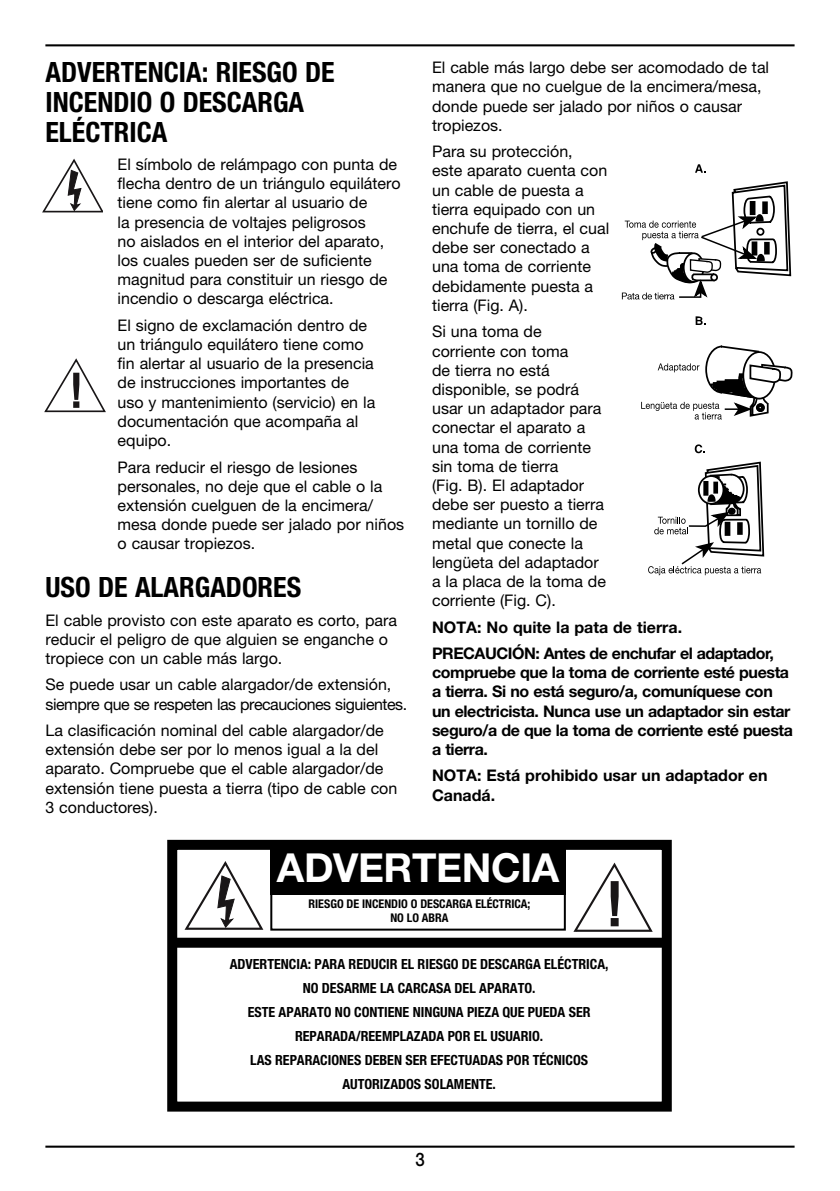
<style>
.page{position:relative;width:840px;height:1191px;background:#fff}
.page>*{position:absolute;margin:0;border:0;box-sizing:border-box;transform-origin:0 0}
.t1{font:700 40px "Helvetica Neue LT Std";letter-spacing:-.01em;color:#fff}
.t2{font:700 condensed 28px/30px "Helvetica Neue LT Std";color:#000}
.t3{font:500 18.6px "Helvetica Neue LT Std";color:#000;scale:.9 1}
.t4{font:16px/19.2px "Helvetica Neue LT Std Roman 2";color:#000}
.t5{font:700 16px/19.2px "Helvetica Neue LT Std";letter-spacing:-.025em;color:#000}
.t6{font:16px/19.2px "Helvetica Neue LT Std Roman 2";letter-spacing:-.03em;color:#000}
.t7{font:700 16px/19.2px "Helvetica Neue LT Std";color:#000}
.t8{font:700 condensed 14px/24px "Helvetica Neue LT Std";color:#000;text-align:center}
.t9{font:700 condensed 12px/14px "Helvetica Neue LT Std";color:#000;text-align:center}
</style>
<div class="page">
<hr style="left:45px;top:44px;width:749px;height:2px;background:#000">
<hr style="left:45px;top:1145px;width:749px;height:2px;background:#000">
<svg style="left:42px;top:158px;width:60px;height:55px"></svg>
<svg style="left:44px;top:358px;width:62px;height:55px"></svg>
<div style="left:167px;top:840px;width:504px;height:271px;border:10px solid #000"></div>
<div style="left:171px;top:937px;width:492px;height:10px;background:#000"></div>
<div style="left:270px;top:848px;width:295px;height:82px;border:2px solid #000"></div>
<div style="left:270px;top:848px;width:295px;height:46px;background:#000"></div>
<svg style="left:573px;top:862px;width:80px;height:70px"></svg>
<svg style="left:184px;top:861px;width:80px;height:69px"></svg>
<svg style="left:695px;top:164px;width:10px;height:9px"></svg>
<svg style="left:621px;top:181px;width:171px;height:394px"></svg>
<h2 class="t2" style="left:45px;top:56px;width:290px">ADVERTENCIA: RIESGO DE<br>INCENDIO O DESCARGA<br>ELÉCTRICA</h2>
<p class="t4" style="left:117px;top:154px;width:284px">El símbolo de relámpago con punta de flecha dentro de un triángulo equilátero tiene como fin alertar al usuario de<br>la presencia de voltajes peligrosos<br>no aislados en el interior del aparato, los cuales pueden ser de suficiente magnitud para constituir un riesgo de incendio o descarga eléctrica.</p>
<p class="t4" style="left:117px;top:315px;width:259px">El signo de exclamación dentro de un triángulo equilátero tiene como fin alertar al usuario de la presencia de instrucciones importantes de uso y mantenimiento (servicio) en la documentación que acompaña al equipo.</p>
<p class="t4" style="left:117px;top:457px;width:288px">Para reducir el riesgo de lesiones personales, no deje que el cable o la extensión cuelguen de la encimera/ mesa donde puede ser jalado por niños o causar tropiezos.</p>
<h2 class="t2" style="left:45px;top:572px;width:257px">USO DE ALARGADORES</h2>
<p class="t4" style="left:45px;top:610px;width:353px">El cable provisto con este aparato es corto, para reducir el peligro de que alguien se enganche o tropiece con un cable más largo.</p>
<p class="t6" style="left:45px;top:675px;width:363px">Se puede usar un cable alargador/de extensión, siempre que se respeten las precauciones siguientes.</p>
<p class="t4" style="left:45px;top:720px;width:353px">La clasificación nominal del cable alargador/de extensión debe ser por lo menos igual a la del aparato. Compruebe que el cable alargador/de extensión tiene puesta a tierra (tipo de cable con 3 conductores).</p>
<p class="t4" style="left:432px;top:58px;width:338px">El cable más largo debe ser acomodado de tal manera que no cuelgue de la encimera/mesa, donde puede ser jalado por niños o causar tropiezos.</p>
<p class="t4" style="left:432px;top:142px;width:178px">Para su protección,<br>este aparato cuenta con un cable de puesta a tierra equipado con un enchufe de tierra, el cual debe ser conectado a una toma de corriente debidamente puesta a tierra (Fig. A).</p>
<p class="t4" style="left:432px;top:322px;width:175px">Si una toma de corriente con toma<br>de tierra no está disponible, se podrá usar un adaptador para conectar el aparato a una toma de corriente sin toma de tierra<br>(Fig. B). El adaptador debe ser puesto a tierra mediante un tornillo de metal que conecte la lengüeta del adaptador a la placa de la toma de corriente (Fig. C).</p>
<p class="t5" style="left:432px;top:613px;width:343px;line-height:26.4px">NOTA: No quite la pata de tierra.<br>PRECAUCIÓN: Antes de enchufar el adaptador,</p>
<p class="t5" style="left:432px;top:662px;width:362px">compruebe que la toma de corriente esté puesta a tierra. Si no está seguro/a, comuníquese con un electricista. Nunca use un adaptador sin estar seguro/a de que la toma de corriente esté puesta a tierra.</p>
<p class="t7" style="left:432px;top:766px;width:337px">NOTA: Está prohibido usar un adaptador en<br>Canadá.</p>
<h1 class="t1" style="left:277px;top:843px;width:283px">ADVERTENCIA</h1>
<p class="t9" style="left:308px;top:896px;width:223px">RIESGO DE INCENDIO O DESCARGA ELÉCTRICA;<br>NO LO ABRA</p>
<p class="t8" style="left:229px;top:952px;width:380px">ADVERTENCIA: PARA REDUCIR EL RIESGO DE DESCARGA ELÉCTRICA, NO DESARME LA CARCASA DEL APARATO.<br>ESTE APARATO NO CONTIENE NINGUNA PIEZA QUE PUEDA SER REPARADA/REEMPLAZADA POR EL USUARIO.<br>LAS REPARACIONES DEBEN SER EFECTUADAS POR TÉCNICOS AUTORIZADOS SOLAMENTE.</p>
<p class="t3" style="left:415px;top:1147px;width:12px">3</p>
</div>
